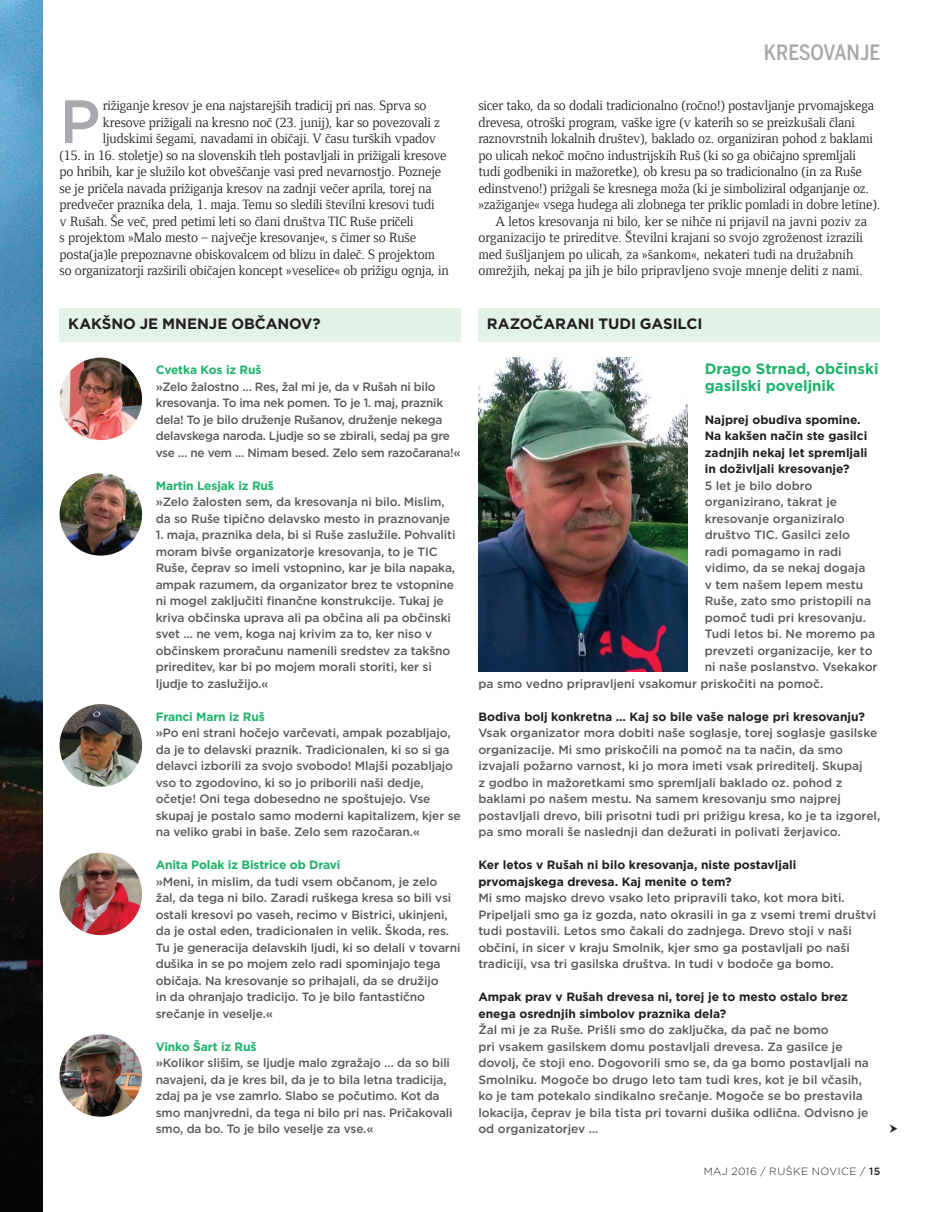
<style>
.page{position:relative;width:944px;height:1212px;background:#fff}
.page>*{position:absolute;margin:0;border:0;box-sizing:border-box;transform-origin:0 0}
._3_Besedilo{font:500 61.05px "Gotham";color:#a8a9ad}
.t1{font:500 21px "Benton Sans Cond";color:#a8a9ad}
._6_Naslov_tabela{font:700 15px "Gotham";letter-spacing:-.005em;color:#231f20}
._9_Besedilo_tabela{font:700 15px/16.5px "Gotham";color:#1eb26a}
._3_Besedilo-2{font:700 13.8px/16.5px "Foundry Form Serif";letter-spacing:-.01em;color:#231f20}
._9_Besedilo_tabela-2{font:500 12px/16.5px "Gotham";letter-spacing:-.01em;color:#57585a}
._9_Besedilo_tabela-3{font:700 12px/16.5px "Gotham";color:#231f20}
._9_Besedilo_tabela-4{font:700 12px "Gotham";letter-spacing:-.01em;color:#1eb26a}
.t2{font:300 10.5px "Gotham";letter-spacing:.05em;color:#231f20}
.s1{font-weight:500}
</style>
<div class="page">
<img style="left:0;top:0;width:43px;height:898px">
<div style="left:0;top:898px;width:43px;height:314px;background:#070908"></div>
<div style="left:60px;top:308px;width:401px;height:33px;background:#e3f2e7"></div>
<img style="left:60px;top:358px;width:82px;height:82px;border-radius:41px">
<img style="left:60px;top:473px;width:82px;height:83px;border-radius:41px">
<img style="left:60px;top:704px;width:82px;height:83px;border-radius:41px">
<img style="left:60px;top:853px;width:82px;height:82px;border-radius:41px">
<img style="left:60px;top:1034px;width:82px;height:83px;border-radius:41px">
<div style="left:478px;top:308px;width:402px;height:33px;background:#e3f2e7"></div>
<img style="left:478px;top:358px;width:210px;height:313px">
<p class="_3_Besedilo" style="left:60px;top:82px;width:42px">P</p>
<p class="_3_Besedilo-2" style="left:103px;top:97px;width:325px">rižiganje kresov je ena najstarejših tradicij pri nas. Sprva so</p>
<p class="_3_Besedilo-2" style="left:103px;top:114px;width:339px">kresove prižigali na kresno noč (23. junij), kar so povezovali z</p>
<p class="_3_Besedilo-2" style="left:103px;top:130px;width:335px">ljudskimi šegami, navadami in običaji. V času turških vpadov</p>
<p class="_3_Besedilo-2" style="left:60px;top:147px;width:389px">(15. in 16. stoletje) so na slovenskih tleh postavljali in prižigali kresove</p>
<p class="_3_Besedilo-2" style="left:60px;top:163px;width:383px">po hribih, kar je služilo kot obveščanje vasi pred nevarnostjo. Pozneje</p>
<p class="_3_Besedilo-2" style="left:60px;top:180px;width:374px">se je pričela navada prižiganja kresov na zadnji večer aprila, torej na</p>
<p class="_3_Besedilo-2" style="left:60px;top:196px;width:376px">predvečer praznika dela, 1. maja. Temu so sledili številni kresovi tudi</p>
<p class="_3_Besedilo-2" style="left:60px;top:213px;width:355px">v Rušah. Še več, pred petimi leti so člani društva TIC Ruše pričeli</p>
<p class="_3_Besedilo-2" style="left:60px;top:229px;width:358px">s projektom »Malo mesto – največje kresovanje«, s čimer so Ruše</p>
<p class="_3_Besedilo-2" style="left:60px;top:246px;width:377px">posta(ja)le prepoznavne obiskovalcem od blizu in daleč. S projektom</p>
<p class="_3_Besedilo-2" style="left:60px;top:262px;width:391px">so organizatorji razširili običajen koncept »veselice« ob prižigu ognja, in</p>
<p class="_6_Naslov_tabela" style="left:68px;top:313px;width:254px">KAKŠNO JE MNENJE OBČANOV?</p>
<p class="_9_Besedilo_tabela-4" style="left:156px;top:362px;width:107px">Cvetka Kos iz Ruš</p>
<p class="_9_Besedilo_tabela-2" style="left:156px;top:378px;width:306px">»Zelo žalostno … Res, žal mi je, da v Rušah ni bilo kresovanja. To ima nek pomen. To je 1. maj, praznik dela! To je bilo druženje Rušanov, druženje nekega delavskega naroda. Ljudje so se zbirali, sedaj pa gre vse … ne vem … Nimam besed. Zelo sem razočarana!«</p>
<p class="_9_Besedilo_tabela-4" style="left:156px;top:477px;width:120px">Martin Lesjak iz Ruš</p>
<p class="_9_Besedilo_tabela-2" style="left:156px;top:493px;width:296px">»Zelo žalosten sem, da kresovanja ni bilo. Mislim, da so Ruše tipično delavsko mesto in praznovanje</p>
<p class="_9_Besedilo_tabela-2" style="left:156px;top:526px;width:301px">1. maja, praznika dela, bi si Ruše zaslužile. Pohvaliti moram bivše organizatorje kresovanja, to je TIC Ruše, čeprav so imeli vstopnino, kar je bila napaka, ampak razumem, da organizator brez te vstopnine ni mogel zaključiti finančne konstrukcije. Tukaj je kriva občinska uprava ali pa občina ali pa občinski svet … ne vem, koga naj krivim za to, ker niso v občinskem proračunu namenili sredstev za takšno prireditev, kar bi po mojem morali storiti, ker si ljudje to zaslužijo.«</p>
<p class="_9_Besedilo_tabela-4" style="left:156px;top:708px;width:110px">Franci Marn iz Ruš</p>
<p class="_9_Besedilo_tabela-2" style="left:156px;top:724px;width:307px">»Po eni strani hočejo varčevati, ampak pozabljajo, da je to delavski praznik. Tradicionalen, ki so si ga delavci izborili za svojo svobodo! Mlajši pozabljajo vso to zgodovino, ki so jo priborili naši dedje, očetje! Oni tega dobesedno ne spoštujejo. Vse skupaj je postalo samo moderni kapitalizem, kjer se na veliko grabi in baše. Zelo sem razočaran.«</p>
<p class="_9_Besedilo_tabela-4" style="left:156px;top:857px;width:186px">Anita Polak iz Bistrice ob Dravi</p>
<p class="_9_Besedilo_tabela-2" style="left:156px;top:873px;width:306px">»Meni, in mislim, da tudi vsem občanom, je zelo<br>žal, da tega ni bilo. Zaradi ruškega kresa so bili vsi ostali kresovi po vaseh, recimo v Bistrici, ukinjeni, da je ostal eden, tradicionalen in velik. Škoda, res.<br>Tu je generacija delavskih ljudi, ki so delali v tovarni dušika in se po mojem zelo radi spominjajo tega običaja. Na kresovanje so prihajali, da se družijo<br>in da ohranjajo tradicijo. To je bilo fantastično srečanje in veselje.«</p>
<p class="_9_Besedilo_tabela-4" style="left:156px;top:1038px;width:102px">Vinko Šart iz Ruš</p>
<p class="_9_Besedilo_tabela-2" style="left:156px;top:1054px;width:298px">»Kolikor slišim, se ljudje malo zgražajo … da so bili navajeni, da je kres bil, da je to bila letna tradicija, zdaj pa je vse zamrlo. Slabo se počutimo. Kot da smo manjvredni, da tega ni bilo pri nas. Pričakovali smo, da bo. To je bilo veselje za vse.«</p>
<p class="t1" style="left:764px;top:40px;width:118px">KRESOVANJE</p>
<p class="_3_Besedilo-2" style="left:478px;top:97px;width:403px">sicer tako, da so dodali tradicionalno (ročno!) postavljanje prvomajskega drevesa, otroški program, vaške igre (v katerih so se preizkušali člani raznovrstnih lokalnih društev), baklado oz. organiziran pohod z baklami po ulicah nekoč močno industrijskih Ruš (ki so ga običajno spremljali tudi godbeniki in mažoretke), ob kresu pa so tradicionalno (in za Ruše edinstveno!) prižgali še kresnega moža (ki je simboliziral odganjanje oz. »zažiganje« vsega hudega ali zlobnega ter priklic pomladi in dobre letine).</p>
<p class="_3_Besedilo-2" style="left:478px;top:213px;width:390px;text-indent:17px">A letos kresovanja ni bilo, ker se nihče ni prijavil na javni poziv za organizacijo te prireditve. Številni krajani so svojo zgroženost izrazili med šušljanjem po ulicah, za »šankom«, nekateri tudi na družabnih omrežjih, nekaj pa jih je bilo pripravljeno svoje mnenje deliti z nami.</p>
<p class="_6_Naslov_tabela" style="left:487px;top:313px;width:217px">RAZOČARANI TUDI GASILCI</p>
<p class="_9_Besedilo_tabela" style="left:705px;top:360px;width:175px">Drago Strnad, občinski gasilski poveljnik</p>
<p class="_9_Besedilo_tabela-3" style="left:705px;top:411px;width:164px">Najprej obudiva spomine.<br>Na kakšen način ste gasilci zadnjih nekaj let spremljali in doživljali kresovanje?</p>
<p class="_9_Besedilo_tabela-2" style="left:705px;top:477px;width:109px">5 let je bilo dobro</p>
<p class="_9_Besedilo_tabela-2" style="left:705px;top:493px;width:134px">organizirano, takrat je</p>
<p class="_9_Besedilo_tabela-2" style="left:705px;top:510px;width:141px">kresovanje organiziralo</p>
<p class="_9_Besedilo_tabela-2" style="left:705px;top:526px;width:147px">društvo TIC. Gasilci zelo</p>
<p class="_9_Besedilo_tabela-2" style="left:705px;top:543px;width:138px">radi pomagamo in radi</p>
<p class="_9_Besedilo_tabela-2" style="left:705px;top:559px;width:162px">vidimo, da se nekaj dogaja</p>
<p class="_9_Besedilo_tabela-2" style="left:705px;top:576px;width:160px">v tem našem lepem mestu</p>
<p class="_9_Besedilo_tabela-2" style="left:705px;top:592px;width:168px">Ruše, zato smo pristopili na</p>
<p class="_9_Besedilo_tabela-2" style="left:705px;top:609px;width:163px">pomoč tudi pri kresovanju.</p>
<p class="_9_Besedilo_tabela-2" style="left:705px;top:625px;width:172px">Tudi letos bi. Ne moremo pa</p>
<p class="_9_Besedilo_tabela-2" style="left:705px;top:642px;width:169px">prevzeti organizacije, ker to</p>
<p class="_9_Besedilo_tabela-2" style="left:705px;top:658px;width:174px">ni naše poslanstvo. Vsekakor</p>
<p class="_9_Besedilo_tabela-2" style="left:478px;top:675px;width:346px">pa smo vedno pripravljeni vsakomur priskočiti na pomoč.</p>
<p class="_9_Besedilo_tabela-3" style="left:478px;top:708px;width:388px">Bodiva bolj konkretna … Kaj so bile vaše naloge pri kresovanju?</p>
<p class="_9_Besedilo_tabela-2" style="left:478px;top:724px;width:403px">Vsak organizator mora dobiti naše soglasje, torej soglasje gasilske organizacije. Mi smo priskočili na pomoč na ta način, da smo izvajali požarno varnost, ki jo mora imeti vsak prireditelj. Skupaj<br>z godbo in mažoretkami smo spremljali baklado oz. pohod z baklami po našem mestu. Na samem kresovanju smo najprej postavljali drevo, bili prisotni tudi pri prižigu kresa, ko je ta izgorel, pa smo morali še naslednji dan dežurati in polivati žerjavico.</p>
<p class="_9_Besedilo_tabela-3" style="left:478px;top:856px;width:320px">Ker letos v Rušah ni bilo kresovanja, niste postavljali prvomajskega drevesa. Kaj menite o tem?</p>
<p class="_9_Besedilo_tabela-2" style="left:478px;top:889px;width:399px">Mi smo majsko drevo vsako leto pripravili tako, kot mora biti.<br>Pripeljali smo ga iz gozda, nato okrasili in ga z vsemi tremi društvi tudi postavili. Letos smo čakali do zadnjega. Drevo stoji v naši občini, in sicer v kraju Smolnik, kjer smo ga postavljali po naši tradiciji, vsa tri gasilska društva. In tudi v bodoče ga bomo.</p>
<p class="_9_Besedilo_tabela-3" style="left:478px;top:988px;width:371px">Ampak prav v Rušah drevesa ni, torej je to mesto ostalo brez enega osrednjih simbolov praznika dela?</p>
<p class="_9_Besedilo_tabela-2" style="left:478px;top:1021px;width:392px">Žal mi je za Ruše. Prišli smo do zaključka, da pač ne bomo<br>pri vsakem gasilskem domu postavljali drevesa. Za gasilce je dovolj, če stoji eno. Dogovorili smo se, da ga bomo postavljali na Smolniku. Mogoče bo drugo leto tam tudi kres, kot je bil včasih, ko je tam potekalo sindikalno srečanje. Mogoče se bo prestavila lokacija, čeprav je bila tista pri tovarni dušika odlična. Odvisno je od organizatorjev …</p>
<p class="t2" style="left:704px;top:1164px;width:178px">MAJ 2016 / RUŠKE NOVICE / <span class="s1">15</span></p>
</div>
